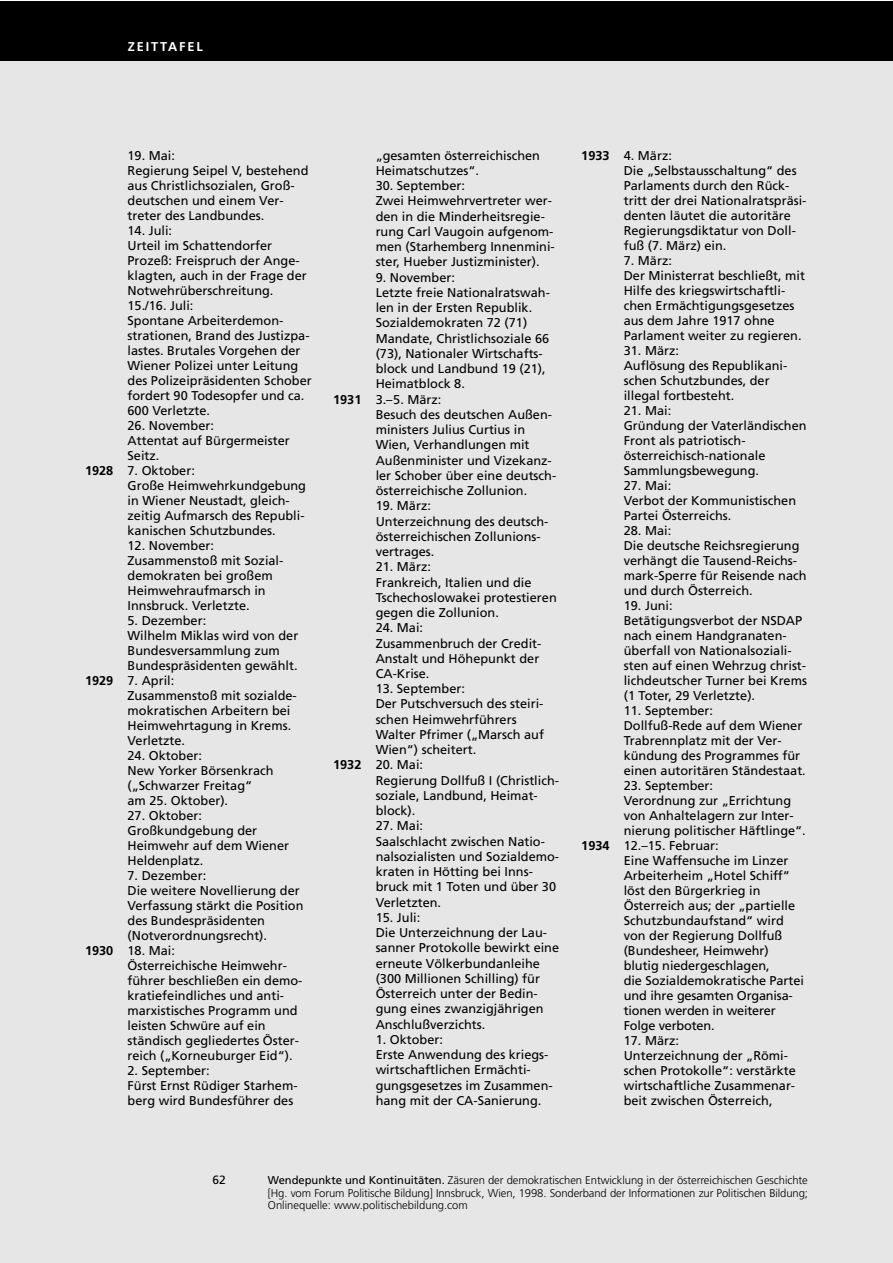
<style>
.page{position:relative;width:893px;height:1263px;background:#fff}
.page>*{position:absolute;margin:0;border:0;box-sizing:border-box;transform-origin:0 0}
.t1{font:12.75px/15px "Frutiger";color:#000}
.t2{font:700 12.75px "Frutiger";letter-spacing:.15em;color:#fff}
.t3{font:12px "Frutiger";color:#000}
.t4{font:300 11.25px/12.8px "Frutiger";color:#000;text-align:justify}
.s1{font-weight:700}
.s2{font-weight:400}
</style>
<div class="page">
<div style="left:0;top:1px;width:892px;height:1262px;background:#e6e6e6"></div>
<div style="left:0;top:1px;width:892px;height:60px;background:#000"></div>
<p class="t2" style="left:128px;top:41px;width:77px">ZEITTAFEL</p>
<p class="t1" style="left:128px;top:149px;width:182px">19. Mai:<br>Regierung Seipel V, bestehend aus Christlichsozialen, Groß&shy;deutschen und einem Ver&shy;treter des Landbundes.</p>
<p class="t1" style="left:128px;top:224px;width:186px">14. Juli:<br>Urteil im Schattendorfer<br>Prozeß: Freispruch der Ange&shy;klagten, auch in der Frage der<br>Notwehrüberschreitung.<br>15./16. Juli:<br>Spontane Arbeiterdemon&shy;strationen, Brand des Justizpa&shy;lastes. Brutales Vorgehen der<br>Wiener Polizei unter Leitung des Polizeipräsidenten Schober fordert 90 Todesopfer und ca.<br>600 Verletzte.</p>
<p class="t1" style="left:128px;top:419px;width:88px">26. November:</p>
<p class="t1" style="left:128px;top:434px;width:164px">Attentat auf Bürgermeister</p>
<p class="t1" style="left:128px;top:449px;width:33px">Seitz.</p>
<p class="t1" style="left:85px;top:464px;width:111px"><span class="s1">1928</span> 7. Oktober:</p>
<p class="t1" style="left:128px;top:479px;width:180px">Große Heimwehrkundgebung</p>
<p class="t1" style="left:128px;top:494px;width:164px">in Wiener Neustadt, gleich-</p>
<p class="t1" style="left:128px;top:509px;width:179px">zeitig Aufmarsch des Republi-</p>
<p class="t1" style="left:128px;top:524px;width:150px">kanischen Schutzbundes.</p>
<p class="t1" style="left:128px;top:539px;width:157px">12. November:<br>Zusammenstoß mit Sozial&shy;demokraten bei großem<br>Heimwehraufmarsch in<br>Innsbruck. Verletzte.</p>
<p class="t1" style="left:128px;top:614px;width:80px">5. Dezember:</p>
<p class="t1" style="left:128px;top:629px;width:172px">Wilhelm Miklas wird von der</p>
<p class="t1" style="left:128px;top:644px;width:154px">Bundesversammlung zum</p>
<p class="t1" style="left:128px;top:659px;width:172px">Bundespräsidenten gewählt.</p>
<p class="t1" style="left:85px;top:674px;width:91px"><span class="s1">1929</span> 7. April:</p>
<p class="t1" style="left:128px;top:689px;width:171px">Zusammenstoß mit sozialde-</p>
<p class="t1" style="left:128px;top:704px;width:164px">mokratischen Arbeitern bei</p>
<p class="t1" style="left:128px;top:719px;width:165px">Heimwehrtagung in Krems.</p>
<p class="t1" style="left:128px;top:734px;width:59px">Verletzte.</p>
<p class="t1" style="left:128px;top:749px;width:148px">24. Oktober:<br>New Yorker Börsenkrach („Schwarzer Freitag“ am 25. Oktober).</p>
<p class="t1" style="left:128px;top:809px;width:163px">27. Oktober:<br>Großkundgebung der<br>Heimwehr auf dem Wiener<br>Heldenplatz.</p>
<p class="t1" style="left:128px;top:869px;width:80px">7. Dezember:</p>
<p class="t1" style="left:128px;top:884px;width:174px">Die weitere Novellierung der</p>
<p class="t1" style="left:128px;top:899px;width:177px">Verfassung stärkt die Position</p>
<p class="t1" style="left:128px;top:914px;width:139px">des Bundespräsidenten</p>
<p class="t1" style="left:128px;top:929px;width:141px">(Notverordnungsrecht).</p>
<p class="t1" style="left:85px;top:944px;width:91px"><span class="s1">1930</span> 18. Mai:</p>
<p class="t1" style="left:128px;top:959px;width:161px">Österreichische Heimwehr-</p>
<p class="t1" style="left:128px;top:974px;width:176px">führer beschließen ein demo-</p>
<p class="t1" style="left:128px;top:989px;width:158px">kratiefeindliches und anti-</p>
<p class="t1" style="left:128px;top:1004px;width:172px">marxistisches Programm und</p>
<p class="t1" style="left:128px;top:1019px;width:140px">leisten Schwüre auf ein</p>
<p class="t1" style="left:128px;top:1034px;width:173px">ständisch gegliedertes Öster-</p>
<p class="t1" style="left:128px;top:1049px;width:167px">reich („Korneuburger Eid“).</p>
<p class="t1" style="left:128px;top:1064px;width:171px">2. September:<br>Fürst Ernst Rüdiger Starhem&shy;berg wird Bundesführer des</p>
<p class="t1" style="left:376px;top:149px;width:166px">„gesamten österreichischen<br>Heimatschutzes“.</p>
<p class="t1" style="left:376px;top:179px;width:181px">30. September:<br>Zwei Heimwehrvertreter wer&shy;den in die Minderheitsregie&shy;rung Carl Vaugoin aufgenom&shy;men (Starhemberg Innenmini&shy;ster, Hueber Justizminister).</p>
<p class="t1" style="left:376px;top:271px;width:81px">9. November:</p>
<p class="t1" style="left:376px;top:286px;width:176px">Letzte freie Nationalratswah-</p>
<p class="t1" style="left:376px;top:301px;width:158px">len in der Ersten Republik.</p>
<p class="t1" style="left:376px;top:316px;width:153px">Sozialdemokraten 72 (71)</p>
<p class="t1" style="left:376px;top:332px;width:175px">Mandate, Christlichsoziale 66</p>
<p class="t1" style="left:376px;top:347px;width:169px">(73), Nationaler Wirtschafts-</p>
<p class="t1" style="left:376px;top:362px;width:171px">block und Landbund 19 (21),</p>
<p class="t1" style="left:376px;top:377px;width:91px">Heimatblock 8.</p>
<p class="t1" style="left:333px;top:393px;width:110px"><span class="s1">1931</span> 3.–5. März:</p>
<p class="t1" style="left:376px;top:408px;width:178px">Besuch des deutschen Außen-</p>
<p class="t1" style="left:376px;top:423px;width:151px">ministers Julius Curtius in</p>
<p class="t1" style="left:376px;top:438px;width:155px">Wien, Verhandlungen mit</p>
<p class="t1" style="left:376px;top:454px;width:178px">Außenminister und Vizekanz-</p>
<p class="t1" style="left:376px;top:469px;width:182px">ler Schober über eine deutsch-</p>
<p class="t1" style="left:376px;top:484px;width:153px">österreichische Zollunion.</p>
<p class="t1" style="left:376px;top:499px;width:174px">19. März:<br>Unterzeichnung des deutsch&shy;österreichischen Zollunions&shy;vertrages.</p>
<p class="t1" style="left:376px;top:560px;width:183px">21. März:<br>Frankreich, Italien und die<br>Tschechoslowakei protestieren gegen die Zollunion.</p>
<p class="t1" style="left:376px;top:621px;width:167px">24. Mai:<br>Zusammenbruch der Credit-<br>Anstalt und Höhepunkt der<br>CA-Krise.</p>
<p class="t1" style="left:376px;top:682px;width:91px">13. September:</p>
<p class="t1" style="left:376px;top:697px;width:169px">Der Putschversuch des steiri-</p>
<p class="t1" style="left:376px;top:713px;width:142px">schen Heimwehrführers</p>
<p class="t1" style="left:376px;top:728px;width:170px">Walter Pfrimer („Marsch auf</p>
<p class="t1" style="left:376px;top:743px;width:102px">Wien“) scheitert.</p>
<p class="t1" style="left:333px;top:758px;width:91px"><span class="s1">1932</span> 20. Mai:</p>
<p class="t1" style="left:376px;top:774px;width:185px">Regierung Dollfuß I (Christlich-</p>
<p class="t1" style="left:376px;top:789px;width:164px">soziale, Landbund, Heimat-</p>
<p class="t1" style="left:376px;top:804px;width:41px">block).</p>
<p class="t1" style="left:376px;top:819px;width:185px">27. Mai:<br>Saalschlacht zwischen Natio&shy;nalsozialisten und Sozialdemo&shy;kraten in Hötting bei Inns&shy;bruck mit 1 Toten und über 30<br>Verletzten.</p>
<p class="t1" style="left:376px;top:911px;width:185px">15. Juli:<br>Die Unterzeichnung der Lau&shy;sanner Protokolle bewirkt eine erneute Völkerbundanleihe (300 Millionen Schilling) für<br>Österreich unter der Bedin&shy;gung eines zwanzigjährigen<br>Anschlußverzichts.</p>
<p class="t1" style="left:376px;top:1033px;width:179px">1. Oktober:<br>Erste Anwendung des kriegs&shy;wirtschaftlichen Ermächti&shy;gungsgesetzes im Zusammen&shy;hang mit der CA-Sanierung.</p>
<p class="t1" style="left:624px;top:149px;width:184px;text-indent:-43px"><span class="s1">1933</span> 4. März:<br>Die „Selbstausschaltung“ des<br>Parlaments durch den Rück&shy;tritt der drei Nationalratspräsi&shy;denten läutet die autoritäre<br>Regierungsdiktatur von Doll&shy;fuß (7. März) ein.</p>
<p class="t1" style="left:624px;top:254px;width:183px">7. März:<br>Der Ministerrat beschließt, mit<br>Hilfe des kriegswirtschaftli&shy;chen Ermächtigungsgesetzes aus dem Jahre 1917 ohne<br>Parlament weiter zu regieren.</p>
<p class="t1" style="left:624px;top:344px;width:165px">31. März:<br>Auflösung des Republikani&shy;schen Schutzbundes, der illegal fortbesteht.</p>
<p class="t1" style="left:624px;top:404px;width:184px">21. Mai:<br>Gründung der Vaterländischen<br>Front als patriotisch&shy;österreichisch-nationale<br>Sammlungsbewegung.</p>
<p class="t1" style="left:624px;top:479px;width:174px">27. Mai:<br>Verbot der Kommunistischen<br>Partei Österreichs.</p>
<p class="t1" style="left:624px;top:524px;width:184px">28. Mai:<br>Die deutsche Reichsregierung verhängt die Tausend-Reichs&shy;mark-Sperre für Reisende nach und durch Österreich.</p>
<p class="t1" style="left:624px;top:599px;width:185px">19. Juni:<br>Betätigungsverbot der NSDAP nach einem Handgranaten&shy;überfall von Nationalsoziali&shy;sten auf einen Wehrzug christ&shy;lichdeutscher Turner bei Krems (1 Toter, 29 Verletzte).</p>
<p class="t1" style="left:624px;top:704px;width:184px">11. September:<br>Dollfuß-Rede auf dem Wiener<br>Trabrennplatz mit der Ver&shy;kündung des Programmes für einen autoritären Ständestaat.</p>
<p class="t1" style="left:624px;top:779px;width:91px">23. September:</p>
<p class="t1" style="left:624px;top:794px;width:169px">Verordnung zur „Errichtung</p>
<p class="t1" style="left:624px;top:809px;width:171px">von Anhaltelagern zur Inter-</p>
<p class="t1" style="left:624px;top:824px;width:184px">nierung politischer Häftlinge“.</p>
<p class="t1" style="left:581px;top:839px;width:139px"><span class="s1">1934</span> 12.–15. Februar:</p>
<p class="t1" style="left:624px;top:854px;width:166px">Eine Waffensuche im Linzer</p>
<p class="t1" style="left:624px;top:869px;width:168px">Arbeiterheim „Hotel Schiff“</p>
<p class="t1" style="left:624px;top:884px;width:138px">löst den Bürgerkrieg in</p>
<p class="t1" style="left:624px;top:899px;width:173px">Österreich aus; der „partielle</p>
<p class="t1" style="left:624px;top:914px;width:162px">Schutzbundaufstand“ wird</p>
<p class="t1" style="left:624px;top:929px;width:160px">von der Regierung Dollfuß</p>
<p class="t1" style="left:624px;top:944px;width:146px">(Bundesheer, Heimwehr)</p>
<p class="t1" style="left:624px;top:959px;width:147px">blutig niedergeschlagen,</p>
<p class="t1" style="left:624px;top:974px;width:182px">die Sozialdemokratische Partei</p>
<p class="t1" style="left:624px;top:989px;width:171px">und ihre gesamten Organisa-</p>
<p class="t1" style="left:624px;top:1004px;width:153px">tionen werden in weiterer</p>
<p class="t1" style="left:624px;top:1019px;width:92px">Folge verboten.</p>
<p class="t1" style="left:624px;top:1034px;width:174px">17. März:<br>Unterzeichnung der „Römi&shy;schen Protokolle“: verstärkte wirtschaftliche Zusammenar&shy;beit zwischen Österreich,</p>
<p class="t3" style="left:213px;top:1175px;width:15px">62</p>
<p class="t4" style="left:268px;top:1174px;width:542px"><span class="s2">Wendepunkte und Kontinuitäten.</span> Zäsuren der demokratischen Entwicklung in der österreichischen Geschichte [Hg. vom Forum Politische Bildung] Innsbruck, Wien, 1998. Sonderband der Informationen zur Politischen Bildung; Onlinequelle: www.politischebildung.com</p>
</div>
